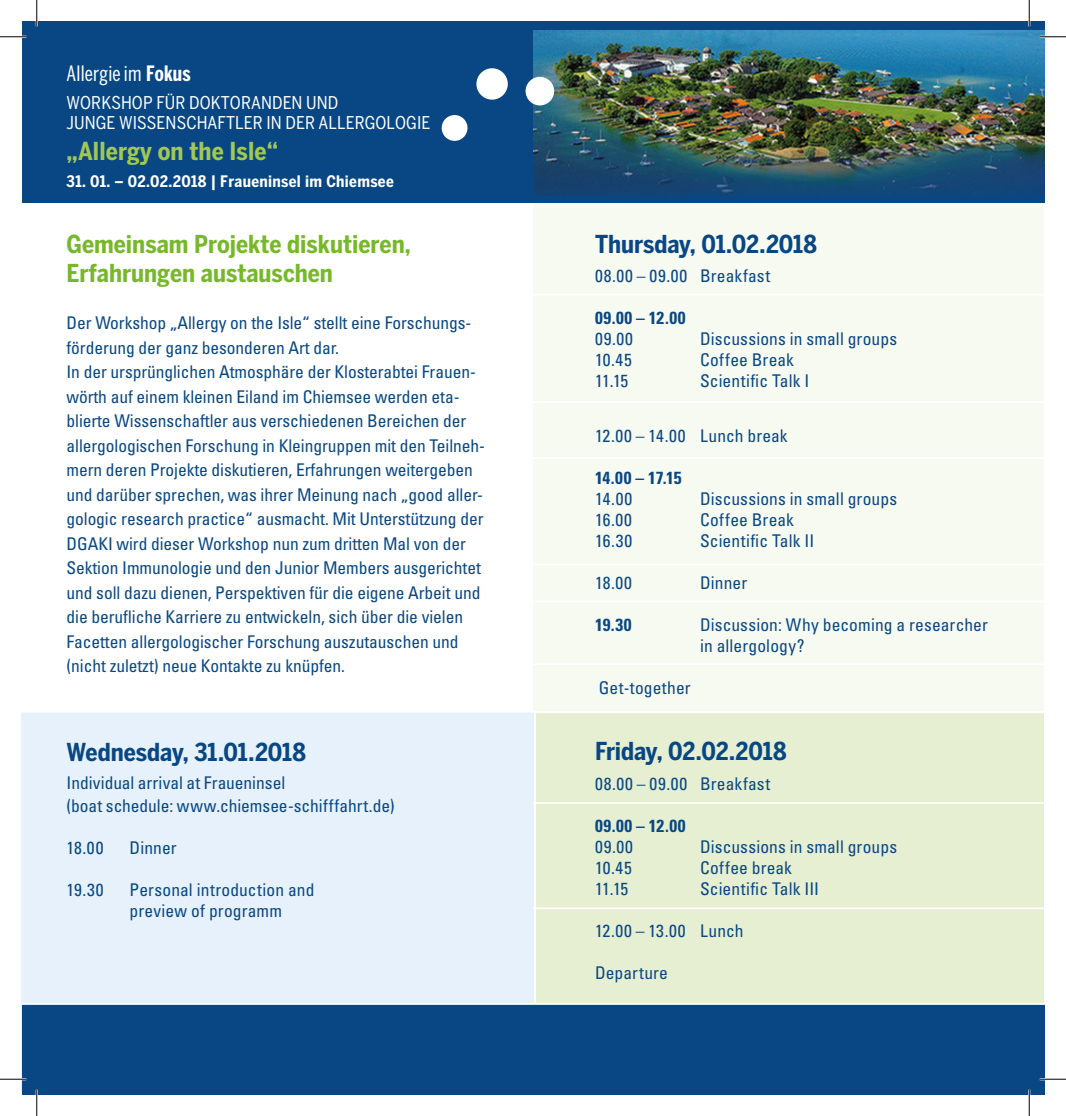
<style>
.page{position:relative;width:1066px;height:1116px;background:#fff}
.page>*{position:absolute;margin:0;border:0;box-sizing:border-box;transform-origin:0 0}
.t1{font:700 24.5px "Benton Sans Cond";letter-spacing:-.005em;color:#084783}
.t2{font:700 24.5px/29.4px "Benton Sans Cond";color:#76b82a}
.t3{font:700 24.5px "Benton Sans Cond";letter-spacing:.005em;color:#a2c854}
.t4{font:21px "Benton Sans Comp";letter-spacing:.01em;color:#fff}
.t5{font:condensed 17.5px/24.5px "Univers";letter-spacing:-.005em;color:#084783}
.t6{font:17.5px/19.2px "Benton Sans Cond";letter-spacing:.005em;color:#fff}
.t7{font:condensed 17.5px "Univers";letter-spacing:.03em;color:#084783}
.t8{font:700 condensed 17.5px "Univers";letter-spacing:.045em;color:#084783}
.t9{font:condensed 17.5px "Univers";letter-spacing:.015em;color:#084783}
.t10{font:700 15.75px "Benton Sans Cond";letter-spacing:.02em;color:#fff}
.s1{font-weight:700}
</style>
<div class="page">
<div style="left:536px;top:713px;width:508px;height:289px;background:#e6efd2"></div>
<div style="left:22px;top:712px;width:512px;height:290px;background:#e6f1fc"></div>
<div style="left:533px;top:203px;width:511px;height:508px;background:#f7faf1"></div>
<div style="left:22px;top:1002px;width:1022px;height:91px;background:#084783"></div>
<div style="left:22px;top:22px;width:1022px;height:181px;background:#084783"></div>
<img style="left:533px;top:30px;width:511px;height:165px">
<div style="left:476px;top:68px;width:32px;height:32px;background:#fff;border-radius:50%"></div>
<div style="left:525px;top:77px;width:29px;height:28px;background:#fff;border-radius:50%"></div>
<div style="left:442px;top:115px;width:25px;height:26px;background:#fff;border-radius:50%"></div>
<hr style="left:533px;top:294px;width:511px;height:1px;background:#fff">
<hr style="left:533px;top:401px;width:511px;height:2px;background:#fff">
<hr style="left:533px;top:457px;width:511px;height:1px;background:#fff">
<hr style="left:533px;top:563px;width:511px;height:2px;background:#fff">
<hr style="left:533px;top:600px;width:511px;height:2px;background:#fff">
<hr style="left:533px;top:663px;width:511px;height:2px;background:#fff">
<hr style="left:533px;top:711px;width:511px;height:2px;background:#fff">
<hr style="left:533px;top:802px;width:511px;height:1px;background:#fff">
<hr style="left:533px;top:907px;width:511px;height:2px;background:#fff">
<hr style="left:0;top:36px;width:26px;height:2px;background:#fff">
<hr style="left:1039px;top:36px;width:27px;height:2px;background:#fff">
<hr style="left:0;top:1077px;width:26px;height:3px;background:#fff">
<hr style="left:1039px;top:1077px;width:27px;height:3px;background:#fff">
<hr style="left:36px;top:0;width:2px;height:26px;background:#fff">
<hr style="left:36px;top:1089px;width:2px;height:26px;background:#fff">
<hr style="left:1028px;top:0;width:2px;height:26px;background:#fff">
<hr style="left:1028px;top:1089px;width:2px;height:26px;background:#fff">
<svg style="left:0;top:36px;width:26px;height:1px"></svg>
<svg style="left:1039px;top:36px;width:27px;height:1px"></svg>
<svg style="left:0;top:1078px;width:26px;height:1px"></svg>
<svg style="left:1039px;top:1078px;width:27px;height:1px"></svg>
<svg style="left:36px;top:0;width:1px;height:26px"></svg>
<svg style="left:36px;top:1089px;width:1px;height:26px"></svg>
<svg style="left:1029px;top:0;width:1px;height:26px"></svg>
<svg style="left:1029px;top:1089px;width:1px;height:26px"></svg>
<p class="t4" style="left:67px;top:61px;width:126px">Allergie im <span class="s1">Fokus</span></p>
<p class="t6" style="left:67px;top:93px;width:365px">WORKSHOP FÜR DOKTORANDEN UND<br>JUNGE WISSENSCHAFTLER IN DER ALLERGOLOGIE</p>
<h1 class="t3" style="left:67px;top:137px;width:213px">„Allergy on the Isle“</h1>
<p class="t10" style="left:67px;top:171px;width:329px">31. 01. – 02.02.2018 | Fraueninsel im Chiemsee</p>
<h1 class="t2" style="left:67px;top:229px;width:346px">Gemeinsam Projekte diskutieren,<br>Erfahrungen austauschen</h1>
<h1 class="t1" style="left:595px;top:229px;width:223px">Thursday, 01.02.2018</h1>
<p class="t7" style="left:595px;top:265px;width:177px">08.00 – 09.00 Breakfast</p>
<p class="t8" style="left:595px;top:307px;width:92px">09.00 – 12.00</p>
<p class="t5" style="left:595px;top:326px;width:39px">09.00</p>
<p class="t5" style="left:700px;top:326px;width:199px">Discussions in small groups</p>
<p class="t5" style="left:595px;top:347px;width:38px">10.45</p>
<p class="t9" style="left:700px;top:349px;width:95px">Coffee Break</p>
<p class="t5" style="left:595px;top:368px;width:35px">11.15</p>
<p class="t5" style="left:700px;top:368px;width:111px">Scientific Talk I</p>
<p class="t5" style="left:67px;top:310px;width:420px">Der Workshop „Allergy on the Isle“ stellt eine Forschungs&shy;förderung der ganz besonderen Art dar.<br>In der ursprünglichen Atmosphäre der Klosterabtei Frauen&shy;wörth auf einem kleinen Eiland im Chiemsee werden eta&shy;blierte Wissenschaftler aus verschiedenen Bereichen der allergologischen Forschung in Kleingruppen mit den Teilneh&shy;mern deren Projekte diskutieren, Erfahrungen weitergeben und darüber sprechen, was ihrer Meinung nach „good aller&shy;gologic research practice“ ausmacht. Mit Unterstützung der DGAKI wird dieser Workshop nun zum dritten Mal von der Sektion Immunologie und den Junior Members ausgerichtet und soll dazu dienen, Perspektiven für die eigene Arbeit und die berufliche Karriere zu entwickeln, sich über die vielen Facetten allergologischer Forschung auszutauschen und (nicht zuletzt) neue Kontakte zu knüpfen.</p>
<p class="t5" style="left:595px;top:423px;width:194px">12.00 – 14.00 Lunch break</p>
<p class="t8" style="left:595px;top:467px;width:88px">14.00 – 17.15</p>
<p class="t5" style="left:595px;top:486px;width:39px">14.00</p>
<p class="t5" style="left:700px;top:486px;width:199px">Discussions in small groups</p>
<p class="t5" style="left:595px;top:507px;width:38px">16.00</p>
<p class="t9" style="left:700px;top:508px;width:95px">Coffee Break</p>
<p class="t5" style="left:595px;top:528px;width:39px">16.30</p>
<p class="t5" style="left:700px;top:528px;width:116px">Scientific Talk II</p>
<p class="t5" style="left:595px;top:570px;width:38px">18.00</p>
<p class="t5" style="left:700px;top:570px;width:49px">Dinner</p>
<p class="t8" style="left:595px;top:614px;width:38px">19.30</p>
<p class="t5" style="left:700px;top:613px;width:289px;line-height:21px">Discussion: Why becoming a researcher in allergology?</p>
<p class="t5" style="left:599px;top:675px;width:93px">Get-together</p>
<h1 class="t1" style="left:67px;top:737px;width:241px">Wednesday, 31.01.2018</h1>
<p class="t5" style="left:67px;top:771px;width:330px;line-height:22.8px">Individual arrival at Fraueninsel<br>(boat schedule: www.chiemsee-schifffahrt.de)</p>
<p class="t5" style="left:67px;top:835px;width:38px">18.00</p>
<p class="t5" style="left:130px;top:835px;width:49px">Dinner</p>
<p class="t5" style="left:67px;top:877px;width:39px">19.30</p>
<p class="t5" style="left:130px;top:878px;width:186px;line-height:21px">Personal introduction and preview of programm</p>
<h1 class="t1" style="left:595px;top:737px;width:193px">Friday, 02.02.2018</h1>
<p class="t7" style="left:595px;top:772px;width:177px">08.00 – 09.00 Breakfast</p>
<p class="t8" style="left:595px;top:815px;width:92px">09.00 – 12.00</p>
<p class="t5" style="left:595px;top:834px;width:39px">09.00</p>
<p class="t5" style="left:700px;top:834px;width:199px">Discussions in small groups</p>
<p class="t5" style="left:595px;top:855px;width:38px">10.45</p>
<p class="t9" style="left:700px;top:856px;width:94px">Coffee break</p>
<p class="t5" style="left:595px;top:876px;width:35px">11.15</p>
<p class="t5" style="left:700px;top:876px;width:121px">Scientific Talk III</p>
<p class="t5" style="left:595px;top:918px;width:150px">12.00 – 13.00 Lunch</p>
<p class="t5" style="left:595px;top:960px;width:75px">Departure</p>
</div>
